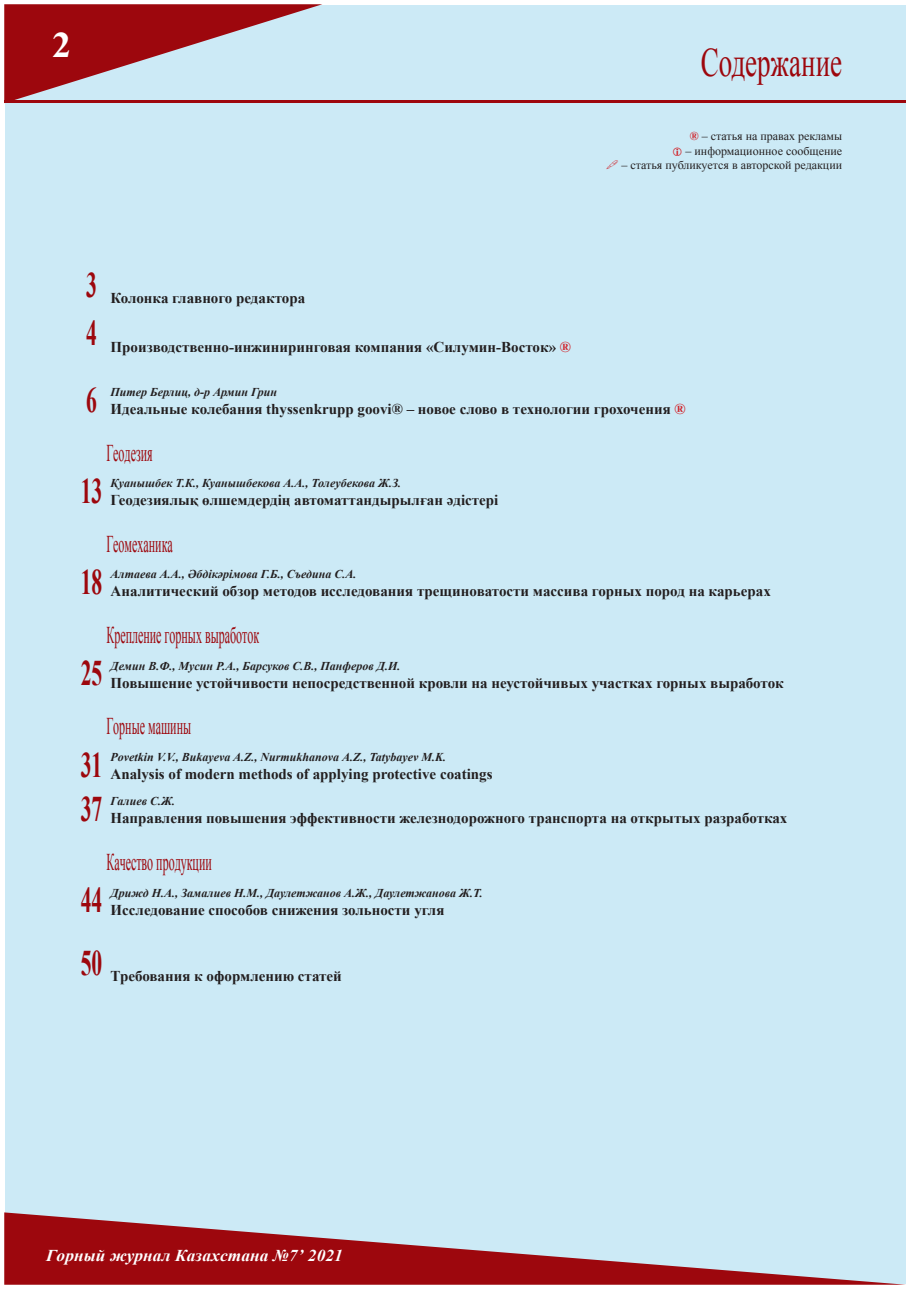
<style>
.page{position:relative;width:906px;height:1289px;background:#fff}
.page>*{position:absolute;margin:0;border:0;box-sizing:border-box;transform-origin:0 0}
.t1{font:40.5px "Times New Roman";color:#9d070d;scale:.67 1}
.t2{font:700 36px "Times New Roman";color:#9d070d;scale:.6 1}
.t3{font:700 36px "Times New Roman";color:#fff;scale:1.05 1}
.t4{font:24px "Times New Roman";color:#9d070d;scale:.5 1}
.t5{font:italic 700 16.5px "Times New Roman";letter-spacing:.005em;color:#fff;scale:1.05 1}
.t6{font:700 15px "Times New Roman";color:#231f20}
.t7{font:italic 700 12px "Times New Roman";color:#231f20}
.t8{font:12px "Times New Roman";color:#231f20}
.s1{font-weight:700;color:#d1232a}
.s2{color:#d1232a}
</style>
<div class="page">
<div style="left:5px;top:5px;width:900px;height:1278px;background:#cceaf6"></div>
<svg style="left:4px;top:4px;width:318px;height:96px"></svg>
<svg style="left:4px;top:1212px;width:902px;height:72px"></svg>
<hr style="left:4px;top:100px;width:902px;height:3px;background:#9d070d">
<h2 class="t3" style="left:52px;top:20px;width:20px">2</h2>
<h1 class="t1" style="left:700px;top:35px;width:213px">Содержание</h1>
<p class="t8" style="left:689px;top:128px;width:154px"><span class="s1">®</span> – статья на правах рекламы</p>
<p class="t8" style="left:685px;top:142px;width:158px">– информационное сообщение</p>
<p class="t8" style="left:621px;top:157px;width:222px">– статья публикуется в авторской редакции</p>
<h2 class="t2" style="left:86px;top:260px;width:19px">3</h2>
<h2 class="t2" style="left:86px;top:308px;width:19px">4</h2>
<p class="t6" style="left:111px;top:288px;width:196px">Колонка главного редактора</p>
<p class="t6" style="left:111px;top:336px;width:462px">Производственно-инжиниринговая компания «Силумин-Восток» <span class="s2">®</span></p>
<h2 class="t2" style="left:86px;top:374px;width:19px">6</h2>
<p class="t7" style="left:111px;top:383px;width:168px">Питер Берлиц, д-р Армин Грин</p>
<p class="t6" style="left:111px;top:398px;width:576px">Идеальные колебания thyssenkrupp goovi® – новое слово в технологии грохочения <span class="s2">®</span></p>
<h3 class="t4" style="left:106px;top:436px;width:94px">Геодезия</h3>
<h2 class="t2" style="left:81px;top:466px;width:37px">13</h2>
<p class="t7" style="left:111px;top:475px;width:292px">Қуанышбек Т.К., Куанышбекова А.А., Толеубекова Ж.З.</p>
<p class="t6" style="left:111px;top:490px;width:389px">Геодезиялық өлшемдердің автоматтандырылған әдістері</p>
<h3 class="t4" style="left:106px;top:528px;width:135px">Геомеханика</h3>
<h2 class="t2" style="left:81px;top:557px;width:37px">18</h2>
<p class="t7" style="left:111px;top:566px;width:247px">Алтаева А.А., Әбдікәрімова Г.Б., Съедина С.А.</p>
<p class="t6" style="left:111px;top:581px;width:662px">Аналитический обзор методов исследования трещиноватости массива горных пород на карьерах</p>
<h3 class="t4" style="left:106px;top:619px;width:307px">Крепление горных выработок</h3>
<h2 class="t2" style="left:81px;top:648px;width:37px">25</h2>
<p class="t7" style="left:111px;top:657px;width:291px">Демин В.Ф., Мусин Р.А., Барсуков С.В., Панферов Д.И.</p>
<p class="t6" style="left:111px;top:672px;width:675px">Повышение устойчивости непосредственной кровли на неустойчивых участках горных выработок</p>
<h3 class="t4" style="left:106px;top:710px;width:171px">Горные машины</h3>
<h2 class="t2" style="left:81px;top:739px;width:37px">31</h2>
<p class="t7" style="left:111px;top:748px;width:337px">Povetkin V.V., Bukayeva A.Z., Nurmukhanova А.Z., Tatybayev M.K.</p>
<p class="t6" style="left:111px;top:763px;width:383px">Analysis of modern methods of applying protective coatings</p>
<h2 class="t2" style="left:81px;top:784px;width:37px">37</h2>
<p class="t7" style="left:111px;top:793px;width:66px">Галиев С.Ж.</p>
<p class="t6" style="left:111px;top:808px;width:678px">Направления повышения эффективности железнодорожного транспорта на открытых разработках</p>
<h3 class="t4" style="left:106px;top:846px;width:213px">Качество продукции</h3>
<h2 class="t2" style="left:81px;top:875px;width:37px">44</h2>
<p class="t7" style="left:111px;top:884px;width:373px">Дрижд Н.А., Замалиев Н.М., Даулетжанов А.Ж., Даулетжанова Ж.Т.</p>
<p class="t6" style="left:111px;top:899px;width:335px">Исследование способов снижения зольности угля</p>
<h2 class="t2" style="left:81px;top:937px;width:37px">50</h2>
<p class="t6" style="left:111px;top:965px;width:233px">Требования к оформлению статей</p>
<p class="t5" style="left:46px;top:1244px;width:284px">Горный журнал Казахстана №7’ 2021</p>
</div>
